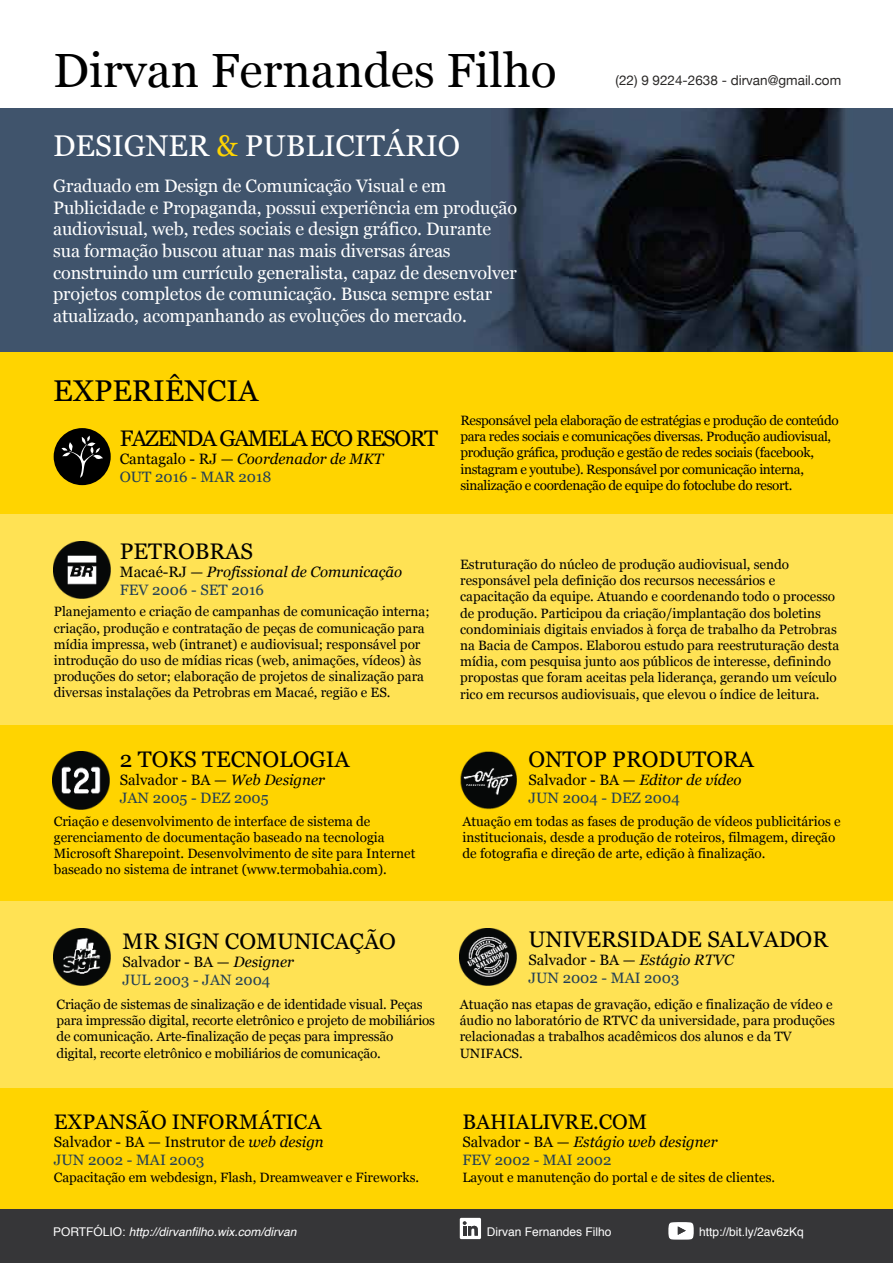
<style>
.page{position:relative;width:893px;height:1263px;background:#fff}
.page>*{position:absolute;margin:0;border:0;box-sizing:border-box;transform-origin:0 0}
.t1{font:48px "Georgia";color:#000}
.t2{font:30px "Georgia";color:#fff}
.t3{font:30px "Georgia";color:#000}
.t4{font:22.5px "Georgia";color:#000}
.t5{font:22.5px "Georgia";letter-spacing:-.065em;color:#000}
.t6{font:21px "Georgia";color:#000}
.t7{font:18px/21.6px "Georgia";letter-spacing:-.005em;color:#fff}
.t8{font:15px/18px "Georgia";color:#223f56}
.t9{font:italic 15px/18px "Georgia";color:#000}
.t10{font:15px/18px "Georgia";color:#000}
.t11{font:13.5px/16.2px "Georgia";color:#000}
.t12{font:13.5px/16.2px "Georgia";letter-spacing:-.025em;color:#000}
.t13{font:13.5px "Helvetica Neue";color:#2a2827}
.t14{font:italic 12px "Helvetica";color:#fff}
.t15{font:12px "Helvetica";color:#fff}
.s1{color:#ffd400}
.s2{font-style:normal}
.s3{font-style:normal;color:#223f56}
.s4{color:#000}
.s5{font-style:italic;color:#000}
.s6{font-style:italic}
.s7{color:#223f56}
</style>
<div class="page">
<img style="left:0;top:108px;width:893px;height:244px">
<div style="left:0;top:352px;width:893px;height:857px;background:#ffd400"></div>
<div style="left:0;top:902px;width:893px;height:186px;background:#ffe254"></div>
<div style="left:0;top:514px;width:893px;height:211px;background:#ffe254"></div>
<img style="left:72px;top:751px;width:18px;height:1px">
<div style="left:54px;top:428px;width:57px;height:57px;background:#000;border-radius:50%"></div>
<svg style="left:61px;top:435px;width:42px;height:43px"></svg>
<div style="left:0;top:1209px;width:893px;height:54px;background:#363638"></div>
<svg style="left:460px;top:1218px;width:21px;height:21px"></svg>
<svg style="left:668px;top:1222px;width:26px;height:17px"></svg>
<img style="left:482px;top:751px;width:13px;height:1px">
<img style="left:460px;top:928px;width:57px;height:57px">
<img style="left:53px;top:541px;width:57px;height:57px">
<img style="left:53px;top:752px;width:57px;height:57px">
<img style="left:460px;top:752px;width:57px;height:57px">
<img style="left:53px;top:928px;width:57px;height:57px">
<h1 class="t1" style="left:53px;top:35px;width:505px">Dirvan Fernandes Filho</h1>
<h2 class="t2" style="left:53px;top:124px;width:408px">DESIGNER <span class="s1">&amp;</span> PUBLICITÁRIO</h2>
<p class="t7" style="left:53px;top:174px;width:465px">Graduado em Design de Comunicação Visual e em Publicidade e Propaganda, possui experiência em produção audiovisual, web, redes sociais e design gráfico. Durante sua formação buscou atuar nas mais diversas áreas construindo um currículo generalista, capaz de desenvolver projetos completos de comunicação. Busca sempre estar atualizado, acompanhando as evoluções do mercado.</p>
<h2 class="t3" style="left:53px;top:368px;width:207px">EXPERIÊNCIA</h2>
<p class="t13" style="left:616px;top:71px;width:227px">(22) 9 9224-2638 - dirvan@gmail.com</p>
<h3 class="t5" style="left:120px;top:422px;width:320px">FAZENDA GAMELA ECO RESORT</h3>
<p class="t9" style="left:120px;top:449px;width:265px"><span class="s2">Cantagalo - RJ —</span> Coordenador de MKT<br><span class="s3">OUT 2016 - MAR 2018</span></p>
<p class="t12" style="left:460px;top:412px;width:380px">Responsável pela elaboração de estratégias e produção de conteúdo para redes sociais e comunicações diversas. Produção audiovisual, produção gráfica, produção e gestão de redes sociais (facebook, instagram e youtube). Responsável por comunicação interna, sinalização e coordenação de equipe do fotoclube do resort.</p>
<h3 class="t4" style="left:120px;top:534px;width:135px">PETROBRAS</h3>
<p class="t9" style="left:120px;top:562px;width:284px"><span class="s2">Macaé-RJ —</span> Profissional de Comunicação<br><span class="s3">FEV 2006 - SET 2016</span></p>
<p class="t11" style="left:460px;top:556px;width:381px">Estruturação do núcleo de produção audiovisual, sendo responsável pela definição dos recursos necessários e capacitação da equipe. Atuando e coordenando todo o processo de produção. Participou da criação/implantação dos boletins condominiais digitais enviados à força de trabalho da Petrobras na Bacia de Campos. Elaborou estudo para reestruturação desta mídia, com pesquisa junto aos públicos de interesse, definindo propostas que foram aceitas pela liderança, gerando um veículo rico em recursos audiovisuais, que elevou o índice de leitura.</p>
<p class="t11" style="left:54px;top:603px;width:377px">Planejamento e criação de campanhas de comunicação interna; criação, produção e contratação de peças de comunicação para mídia impressa, web (intranet) e audiovisual; responsável por introdução do uso de mídias ricas (web, animações, vídeos) às produções do setor; elaboração de projetos de sinalização para diversas instalações da Petrobras em Macaé, região e ES.</p>
<h3 class="t4" style="left:120px;top:742px;width:231px">2 TOKS TECNOLOGIA</h3>
<p class="t8" style="left:120px;top:770px;width:207px"><span class="s4">Salvador - BA —</span> <span class="s5">Web Designer<br></span>JAN 2005 - DEZ 2005</p>
<p class="t11" style="left:54px;top:812px;width:363px">Criação e desenvolvimento de interface de sistema de gerenciamento de documentação baseado na tecnologia Microsoft Sharepoint. Desenvolvimento de site para Internet baseado no sistema de intranet (www.termobahia.com).</p>
<h3 class="t4" style="left:123px;top:924px;width:275px">MR SIGN COMUNICAÇÃO</h3>
<p class="t8" style="left:123px;top:952px;width:173px"><span class="s4">Salvador - BA —</span> <span class="s5">Designer<br></span>JUL 2003 - JAN 2004</p>
<p class="t11" style="left:57px;top:996px;width:380px">Criação de sistemas de sinalização e de identidade visual. Peças para impressão digital, recorte eletrônico e projeto de mobiliários de comunicação. Arte-finalização de peças para impressão digital, recorte eletrônico e mobiliários de comunicação.</p>
<h3 class="t6" style="left:54px;top:1107px;width:269px">EXPANSÃO INFORMÁTICA</h3>
<p class="t10" style="left:54px;top:1132px;width:271px">Salvador - BA — Instrutor de <span class="s6">web design<br></span><span class="s7">JUN 2002 - MAI 2003</span></p>
<p class="t11" style="left:54px;top:1169px;width:367px">Capacitação em webdesign, Flash, Dreamweaver e Fireworks.</p>
<h3 class="t4" style="left:528px;top:742px;width:227px">ONTOP PRODUTORA</h3>
<p class="t8" style="left:528px;top:770px;width:215px"><span class="s4">Salvador - BA —</span> <span class="s5">Editor de vídeo<br></span>JUN 2004 - DEZ 2004</p>
<p class="t11" style="left:462px;top:812px;width:380px">Atuação em todas as fases de produção de vídeos publicitários e institucionais, desde a produção de roteiros, filmagem, direção de fotografia e direção de arte, edição à finalização.</p>
<h3 class="t4" style="left:528px;top:923px;width:301px">UNIVERSIDADE SALVADOR</h3>
<p class="t8" style="left:528px;top:950px;width:207px"><span class="s4">Salvador - BA —</span> <span class="s5">Estágio RTVC<br></span>JUN 2002 - MAI 2003</p>
<p class="t11" style="left:460px;top:996px;width:377px">Atuação nas etapas de gravação, edição e finalização de vídeo e áudio no laboratório de RTVC da universidade, para produções relacionadas a trabalhos acadêmicos dos alunos e da TV UNIFACS.</p>
<h3 class="t6" style="left:462px;top:1107px;width:186px">BAHIALIVRE.COM</h3>
<p class="t9" style="left:462px;top:1132px;width:257px"><span class="s2">Salvador - BA —</span> Estágio web designer<br><span class="s3">FEV 2002 - MAI 2002</span></p>
<p class="t11" style="left:462px;top:1169px;width:314px">Layout e manutenção do portal e de sites de clientes.</p>
<p class="t14" style="left:53px;top:1222px;width:245px"><span class="s2">PORTFÓLIO:</span> http://dirvanfilho.wix.com/dirvan</p>
<p class="t15" style="left:487px;top:1222px;width:126px">Dirvan Fernandes Filho</p>
<p class="t15" style="left:699px;top:1222px;width:106px">http://bit.ly/2av6zKq</p>
</div>
